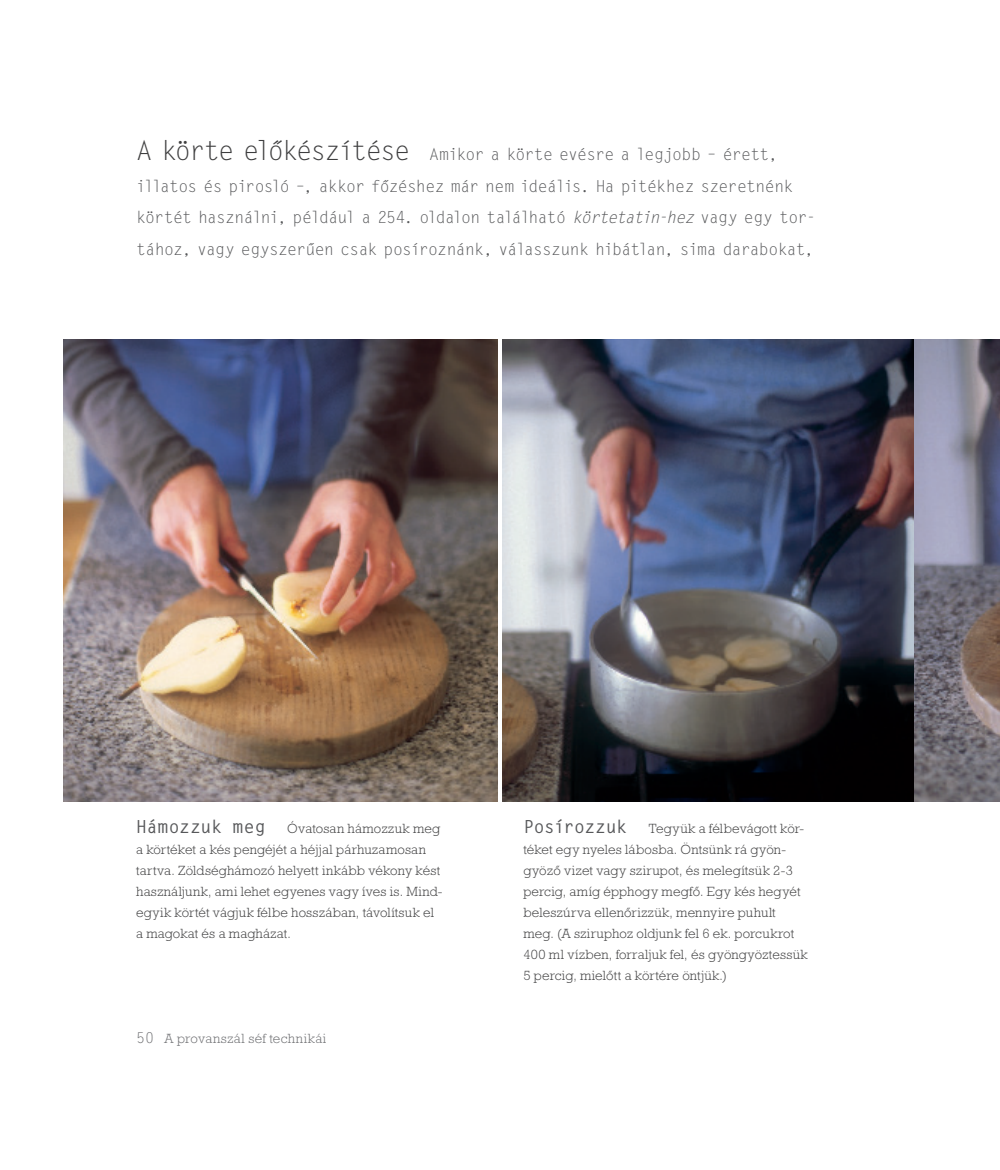
<style>
.page{position:relative;width:1000px;height:1170px;background:#fff}
.page>*{position:absolute;margin:0;border:0;box-sizing:border-box;transform-origin:0 0}
.t1{font:300 16.5px/31.5px "Letter Gothic Std H";letter-spacing:-.05em;color:#57585a}
.t2{font:300 13.5px/21px "Rockwell Std H";letter-spacing:.01em;color:#3e3e3f}
.t3{font:300 13.5px "Rockwell Std H";letter-spacing:.025em;color:#6c6d70}
.s1{font-size:27px;color:#3e3e3f}
.s2{font-style:italic}
.s3{font-family:"Letter Gothic Std H";font-weight:500;font-size:18px;color:#57585a}
.s4{font-family:"Letter Gothic Std H";font-size:15px}
</style>
<div class="page">
<img style="left:64px;top:339px;width:433px;height:462px">
<img style="left:502px;top:339px;width:497px;height:462px">
<p class="t1" style="left:136px;top:139px;width:681px"><span class="s1">A körte előkészítése</span> Amikor a körte evésre a legjobb – érett, illatos és pirosló –, akkor főzéshez már nem ideális. Ha pitékhez szeretnénk körtét használni, például a 254. oldalon található <span class="s2">körtetatin-hez</span> vagy egy tor&shy;tához, vagy egyszerűen csak posíroznánk, válasszunk hibátlan, sima darabokat,</p>
<p class="t2" style="left:136px;top:817px;width:308px"><span class="s3">Hámozzuk meg</span> Óvatosan hámozzuk meg a körtéket a kés pengéjét a héjjal párhuzamosan tartva. Zöldséghámozó helyett inkább vékony kést használjunk, ami lehet egyenes vagy íves is. Mind&shy;egyik körtét vágjuk félbe hosszában, távolítsuk el a magokat és a magházat.</p>
<p class="t3" style="left:136px;top:1030px;width:191px"><span class="s4">50</span> A provanszál séf technikái</p>
<p class="t2" style="left:523px;top:817px;width:285px"><span class="s3">Posírozzuk</span> Tegyük a félbevágott kör&shy;téket egy nyeles lábosba. Öntsünk rá gyön&shy;gyöző vizet vagy szirupot, és melegítsük 2-3 percig, amíg épphogy megfő. Egy kés hegyét beleszúrva ellenőrizzük, mennyire puhult meg. (A sziruphoz oldjunk fel 6 ek. porcukrot 400 ml vízben, forraljuk fel, és gyöngyöztessük 5 percig, mielőtt a körtére öntjük.)</p>
</div>
